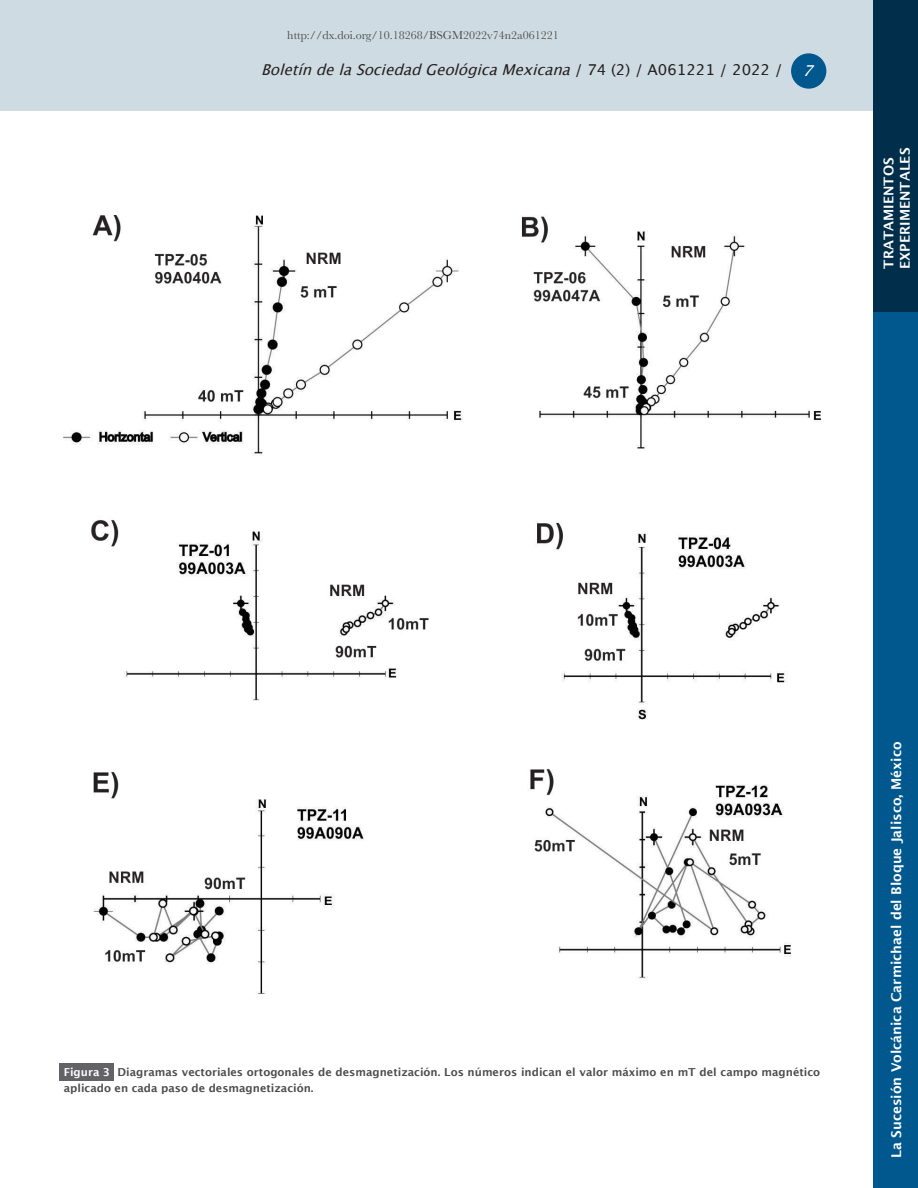
<style>
.page{position:relative;width:918px;height:1188px;background:#fff}
.page>*{position:absolute;margin:0;border:0;box-sizing:border-box;transform-origin:0 0}
.t1{font:italic 15px "Lucida Grande";color:#231f20}
.t2{font:italic 15px "Lucida Grande";color:#fff}
.Sección{font:600 13.5px/16.2px "Lucida Sans";color:#fff}
.t3{font:12px "Baskerville";color:#4b4c4d}
.Pie_de_figura{font:600 10.95px/16.5px "Lucida Sans";color:#4b4c4d}
.Pie_de_figura__númer{font:600 10.95px "Lucida Sans";color:#fff}
.s1{font-style:normal}
</style>
<div class="page">
<div style="left:874px;top:311px;width:44px;height:877px;background:#01588e"></div>
<div style="left:0;top:0;width:874px;height:111px;background:#cfdbe2"></div>
<div style="left:791px;top:53px;width:35px;height:36px;background:#01588e;border-radius:50%"></div>
<div style="left:874px;top:0;width:44px;height:311px;background:#012e4b"></div>
<div style="left:60px;top:1063px;width:54px;height:17px;background:#636366"></div>
<img style="left:64px;top:215px;width:756px;height:779px">
<p class="t3" style="left:287px;top:27px;width:273px">http://dx.doi.org/10.18268/BSGM2022v74n2a061221</p>
<h1 class="t1" style="left:261px;top:59px;width:523px">BoletíndelaSociedadGeológicaMexicana<span class="s1">/ 7 4 ( 2 ) / A 0 6 1 2 2 1 / 2 0 2 2 /</span></h1>
<h1 class="t2" style="left:803px;top:60px;width:17px">7</h1>
<p class="Sección" style="left:881px;top:269px;width:122px;rotate:-90deg">TRATAMIENTOS<br>EXPERIMENTALES</p>
<p class="Pie_de_figura" style="left:64px;top:1064px;width:758px;text-indent:54px">Diagramas vectoriales ortogonales de desmagnetización. Los números indican el valor máximo en mT del campo magnético aplicado en cada paso de desmagnetización.</p>
<p class="Pie_de_figura__númer" style="left:64px;top:1066px;width:48px">Figura 3</p>
<p class="Sección" style="left:888px;top:1158px;width:418px;rotate:-90deg">La Sucesión Volcánica Carmichael del Bloque Jalisco, México</p>
</div>
